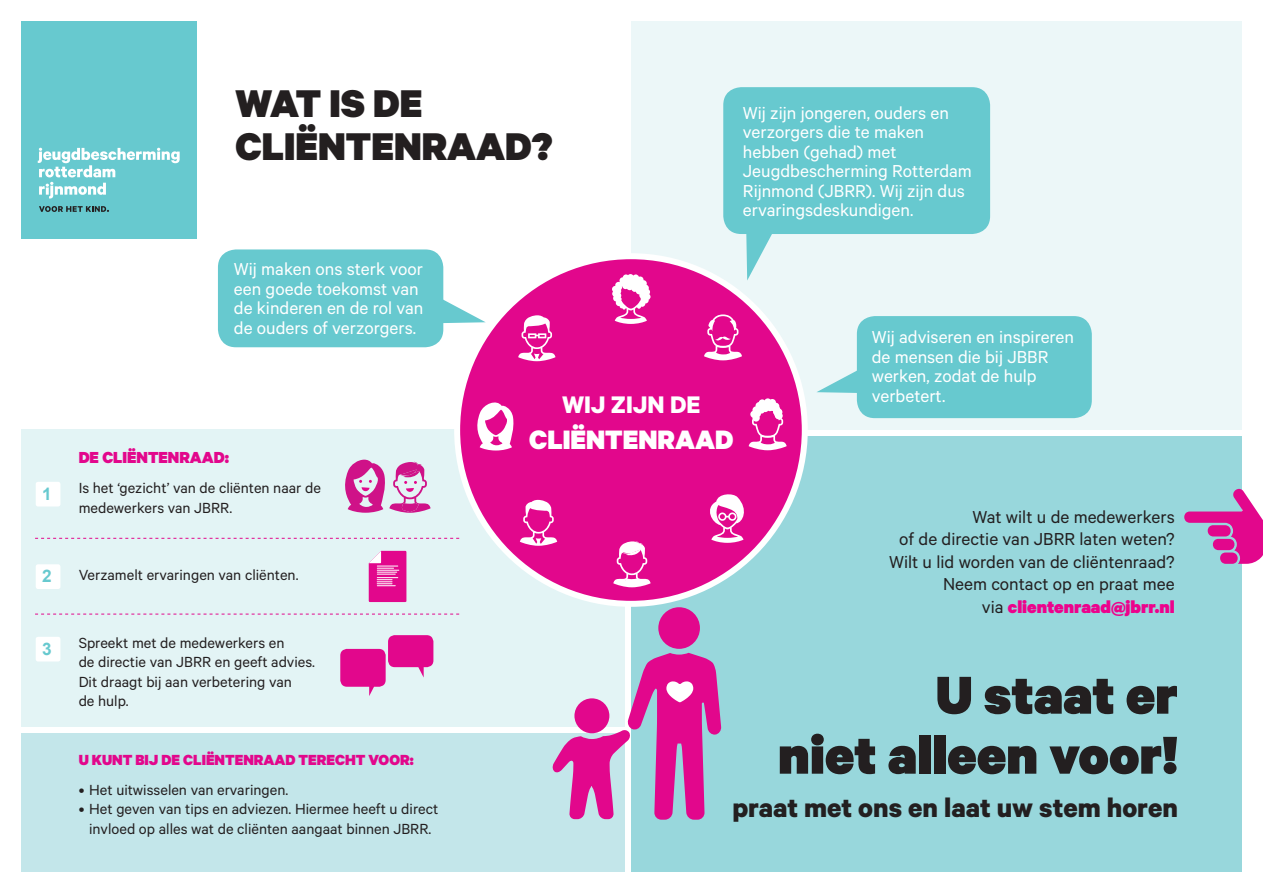
<style>
.page{position:relative;width:1263px;height:893px;background:#fff}
.page>*{position:absolute;margin:0;border:0;box-sizing:border-box;transform-origin:0 0}
.t1{font:900 60px/60px "Calibre";color:#231f20;text-align:right}
.t2{font:900 43.5px/43.5px "Calibre";color:#231f20}
.t3{font:700 30px "Calibre";color:#231f20}
.t4{font:900 30px "Calibre";color:#fff}
.t5{font:700 27px "Calibre";color:#fff}
.t6{font:19.5px/19.5px "Calibre";color:#fff}
.t7{font:19.5px/22.5px "Calibre";color:#231f20;text-align:right}
.t8{font:900 18px "Calibre";color:#e2078c}
.t9{font:700 17.25px "Arial";color:#67c9cf}
.t10{font:16.5px/19.5px "Calibre";color:#231f20}
.t11{font:900 16.5px "Calibre";color:#e2078c}
.s1{font-weight:900;color:#ed028c}
</style>
<div class="page">
<div style="left:631px;top:436px;width:611px;height:436px;background:#98d7dc"></div>
<div style="left:21px;top:733px;width:604px;height:139px;background:#c3e6ea"></div>
<div style="left:21px;top:429px;width:604px;height:298px;background:#e3f4f5"></div>
<div style="left:631px;top:21px;width:611px;height:408px;background:#ecf7f8"></div>
<div style="left:21px;top:21px;width:176px;height:218px;background:#67c9cf"></div>
<svg style="left:38px;top:148px;width:142px;height:51px"></svg>
<svg style="left:39px;top:206px;width:70px;height:6px"></svg>
<div style="left:457px;top:256px;width:348px;height:348px;background:#e2078c;border-radius:50%"></div>
<svg style="left:612px;top:274px;width:38px;height:50px"></svg>
<svg style="left:704px;top:314px;width:38px;height:46px"></svg>
<svg style="left:749px;top:404px;width:38px;height:46px"></svg>
<div style="left:752px;top:414px;width:8px;height:8px;background:#fff;border-radius:50%"></div>
<div style="left:750px;top:411px;width:8px;height:7px;background:#fff;border-radius:50%"></div>
<div style="left:754px;top:410px;width:7px;height:7px;background:#fff;border-radius:50%"></div>
<div style="left:752px;top:406px;width:8px;height:8px;background:#fff;border-radius:50%"></div>
<div style="left:755px;top:402px;width:8px;height:7px;background:#fff;border-radius:50%"></div>
<div style="left:762px;top:405px;width:7px;height:7px;background:#fff;border-radius:50%"></div>
<div style="left:758px;top:406px;width:7px;height:8px;background:#fff;border-radius:50%"></div>
<div style="left:759px;top:399px;width:7px;height:8px;background:#fff;border-radius:50%"></div>
<div style="left:764px;top:398px;width:7px;height:8px;background:#fff;border-radius:50%"></div>
<div style="left:769px;top:399px;width:7px;height:7px;background:#fff;border-radius:50%"></div>
<div style="left:769px;top:404px;width:7px;height:7px;background:#fff;border-radius:50%"></div>
<div style="left:772px;top:403px;width:7px;height:7px;background:#fff;border-radius:50%"></div>
<div style="left:766px;top:404px;width:7px;height:7px;background:#fff;border-radius:50%"></div>
<div style="left:773px;top:408px;width:7px;height:7px;background:#fff;border-radius:50%"></div>
<div style="left:775px;top:408px;width:7px;height:8px;background:#fff;border-radius:50%"></div>
<div style="left:774px;top:411px;width:8px;height:7px;background:#fff;border-radius:50%"></div>
<div style="left:775px;top:412px;width:8px;height:7px;background:#fff;border-radius:50%"></div>
<svg style="left:613px;top:541px;width:38px;height:46px"></svg>
<svg style="left:520px;top:499px;width:37px;height:47px"></svg>
<svg style="left:477px;top:402px;width:37px;height:48px"></svg>
<svg style="left:518px;top:315px;width:37px;height:46px"></svg>
<svg style="left:710px;top:494px;width:34px;height:49px"></svg>
<div style="left:723px;top:87px;width:267px;height:147px;background:#67c9cf;border-radius:18px"></div>
<svg style="left:746px;top:234px;width:26px;height:47px"></svg>
<div style="left:218px;top:249px;width:225px;height:98px;background:#67c9cf;border-radius:18px"></div>
<svg style="left:443px;top:297px;width:43px;height:26px"></svg>
<div style="left:857px;top:316px;width:235px;height:102px;background:#67c9cf;border-radius:18px"></div>
<svg style="left:817px;top:367px;width:40px;height:26px"></svg>
<div style="left:36px;top:482px;width:24px;height:24px;background:#fff;border-radius:2px"></div>
<div style="left:36px;top:564px;width:24px;height:25px;background:#fff;border-radius:2px"></div>
<div style="left:36px;top:637px;width:24px;height:24px;background:#fff;border-radius:2px"></div>
<svg style="left:340px;top:635px;width:93px;height:61px"></svg>
<svg style="left:35px;top:538px;width:424px;height:1px"></svg>
<svg style="left:35px;top:614px;width:424px;height:1px"></svg>
<div style="left:658px;top:607px;width:42px;height:42px;background:#e2078c;border-radius:50%"></div>
<svg style="left:552px;top:653px;width:169px;height:167px"></svg>
<svg style="left:369px;top:551px;width:37px;height:51px;background:#e5319f"></svg>
<svg style="left:345px;top:460px;width:86px;height:53px"></svg>
<svg style="left:1184px;top:489px;width:79px;height:75px"></svg>
<p class="t9" style="left:42px;top:482px;width:11px">1</p>
<p class="t9" style="left:42px;top:565px;width:11px">2</p>
<p class="t9" style="left:42px;top:637px;width:11px">3</p>
<h2 class="t2" style="left:236px;top:80px;width:319px">WAT IS DE<br>CLIËNTENRAAD?</h2>
<p class="t6" style="left:743px;top:102px;width:230px">Wij zijn jongeren, ouders en verzorgers die te maken hebben (gehad) met<br>Jeugdbescherming Rotterdam<br>Rijnmond (JBRR). Wij zijn dus ervaringsdeskundigen.</p>
<p class="t6" style="left:234px;top:259px;width:191px">Wij maken ons sterk voor een goede toekomst van de kinderen en de rol van de ouders of verzorgers.</p>
<p class="t8" style="left:79px;top:446px;width:152px">DE CLIËNTENRAAD:</p>
<p class="t10" style="left:79px;top:478px;width:244px">Is het ‘gezicht’ van de cliënten naar de medewerkers van JBRR.</p>
<p class="t10" style="left:79px;top:565px;width:221px">Verzamelt ervaringen van cliënten.</p>
<h3 class="t5" style="left:562px;top:388px;width:140px">WIJ ZIJN DE</h3>
<h3 class="t4" style="left:529px;top:421px;width:206px">CLIËNTENRAAD</h3>
<p class="t6" style="left:872px;top:327px;width:204px">Wij adviseren en inspireren de mensen die bij JBBR werken, zodat de hulp verbetert.</p>
<p class="t7" style="left:889px;top:505px;width:287px">Wat wilt u de medewerkers<br>of de directie van JBRR laten weten?<br>Wilt u lid worden van de cliëntenraad?<br>Neem contact op en praat mee<br>via <span class="s1">clientenraad@jbrr.nl</span></p>
<p class="t10" style="left:79px;top:632px;width:238px">Spreekt met de medewerkers en<br>de directie van JBRR en geeft advies.<br>Dit draagt bij aan verbetering van<br>de hulp.</p>
<p class="t11" style="left:79px;top:749px;width:336px">U KUNT BIJ DE CLIËNTENRAAD TERECHT VOOR:</p>
<p class="t10" style="left:79px;top:779px;width:211px">• Het uitwisselen van ervaringen.</p>
<p class="t10" style="left:79px;top:799px;width:361px;text-align:center">• Het geven van tips en adviezen. Hiermee heeft u direct invloed op alles wat de cliënten aangaat binnen JBRR.</p>
<h1 class="t1" style="left:778px;top:663px;width:401px">U staat er<br>niet alleen voor!</h1>
<h3 class="t3" style="left:732px;top:789px;width:447px">praat met ons en laat uw stem horen</h3>
</div>
